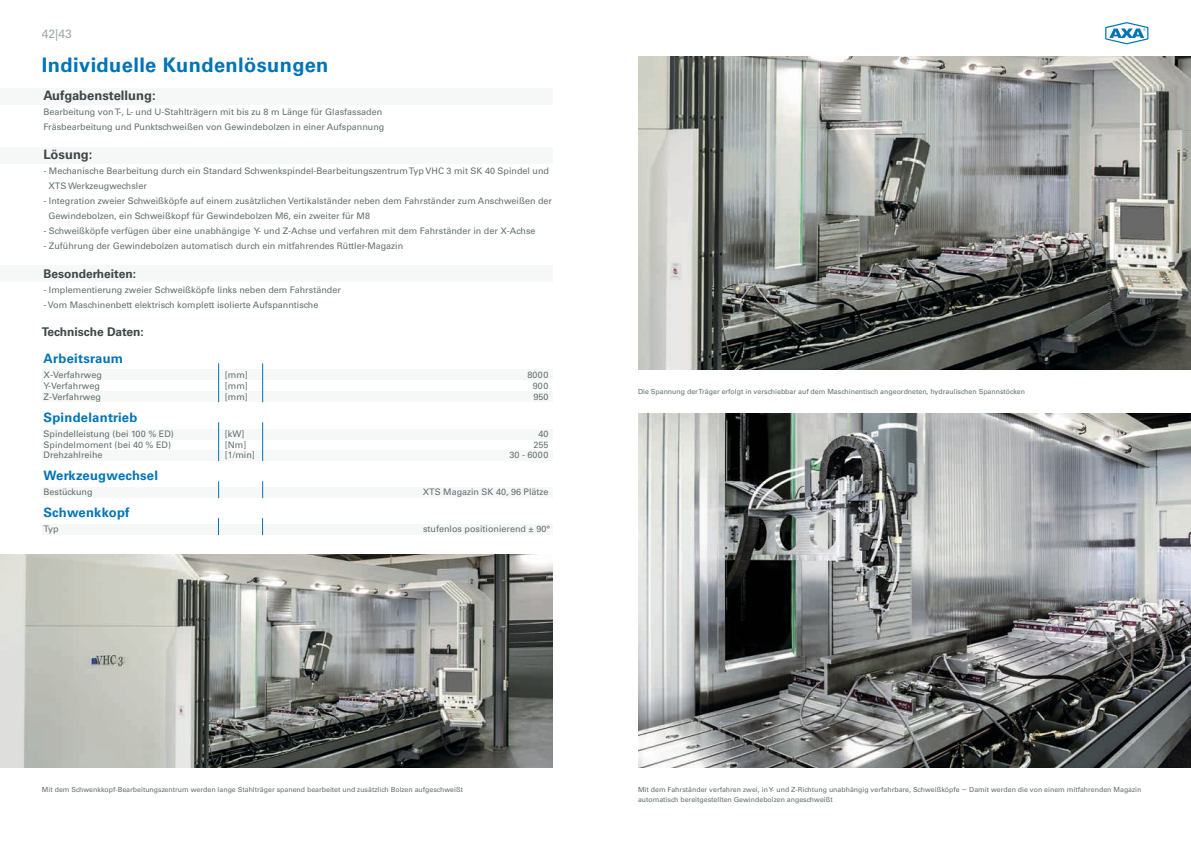
<style>
.page{position:relative;width:1191px;height:842px;background:#fff}
.page>*{position:absolute;margin:0;border:0;box-sizing:border-box;transform-origin:0 0}
.t1{font:700 20px "Univers LT";letter-spacing:.02em;color:#0074b7}
.t2{font:700 13px "Univers LT";letter-spacing:.02em;color:#0074b7}
.t3{font:700 13px "Univers LT";color:#3d4747}
.t4{font:700 12px "Univers LT";color:#3d4747}
.t5{font:12px "Univers LT";color:#9ea8aa}
.t6{font:9px/10.8px "Univers LT";color:#646f6f}
.t7{font:7px/10px "Univers LT";color:#646f6f}
.s1{font-family:"Verdana"}
</style>
<div class="page">
<div style="left:0;top:266px;width:553px;height:16px;background:#f6f7f7"></div>
<div style="left:0;top:88px;width:553px;height:16px;background:#f6f7f7"></div>
<div style="left:0;top:147px;width:553px;height:16px;background:#f6f7f7"></div>
<div style="left:42px;top:391px;width:511px;height:11px;background:#f6f7f7"></div>
<div style="left:42px;top:429px;width:511px;height:10px;background:#f6f7f7"></div>
<div style="left:42px;top:450px;width:511px;height:11px;background:#f6f7f7"></div>
<div style="left:42px;top:370px;width:511px;height:10px;background:#f6f7f7"></div>
<hr style="left:218px;top:363px;width:1px;height:39px;background:#0074b7">
<hr style="left:218px;top:422px;width:1px;height:39px;background:#0074b7">
<hr style="left:262px;top:363px;width:1px;height:39px;background:#0074b7">
<hr style="left:262px;top:422px;width:1px;height:39px;background:#0074b7">
<div style="left:42px;top:487px;width:511px;height:11px;background:#f6f7f7"></div>
<svg style="left:218px;top:481px;width:1px;height:17px"></svg>
<svg style="left:262px;top:481px;width:1px;height:17px"></svg>
<div style="left:42px;top:524px;width:511px;height:11px;background:#f6f7f7"></div>
<svg style="left:218px;top:518px;width:1px;height:17px"></svg>
<svg style="left:262px;top:518px;width:1px;height:17px"></svg>
<img style="left:638px;top:413px;width:553px;height:355px">
<img style="left:638px;top:57px;width:553px;height:313px">
<img style="left:0;top:554px;width:553px;height:214px">
<svg style="left:1105px;top:22px;width:43px;height:22px"></svg>
<h3 class="t5" style="left:42px;top:27px;width:31px">42|43</h3>
<h1 class="t1" style="left:42px;top:53px;width:288px">Individuelle Kundenlösungen</h1>
<h2 class="t3" style="left:43px;top:88px;width:114px">Aufgabenstellung:</h2>
<p class="t6" style="left:43px;top:105px;width:342px;line-height:15px">Bearbeitung von T-, L- und U-Stahlträgern mit bis zu 8 m Länge für Glasfassaden<br>Fräsbearbeitung und Punktschweißen von Gewindebolzen in einer Aufspannung</p>
<h2 class="t3" style="left:43px;top:147px;width:51px">Lösung:</h2>
<p class="t6" style="left:48px;top:164px;width:502px;line-height:15px;text-indent:-5px">- Mechanische Bearbeitung durch ein Standard Schwenkspindel-Bearbeitungszentrum Typ VHC 3 mit SK 40 Spindel und<br>XTS Werkzeugwechsler</p>
<p class="t6" style="left:48px;top:194px;width:505px;line-height:15px;text-indent:-5px">- Integration zweier Schweißköpfe auf einem zusätzlichen Vertikalständer neben dem Fahrständer zum Anschweißen der<br>Gewindebolzen, ein Schweißkopf für Gewindebolzen M6, ein zweiter für M8</p>
<p class="t6" style="left:43px;top:226px;width:493px">- Schweißköpfe verfügen über eine unabhängige Y- und Z-Achse und verfahren mit dem Fahrständer in der X-Achse</p>
<p class="t6" style="left:43px;top:241px;width:361px">- Zuführung der Gewindebolzen automatisch durch ein mitfahrendes Rüttler-Magazin</p>
<h3 class="t4" style="left:43px;top:266px;width:94px">Besonderheiten:</h3>
<p class="t6" style="left:43px;top:284px;width:299px">- Implementierung zweier Schweißköpfe links neben dem Fahrständer</p>
<p class="t6" style="left:43px;top:299px;width:276px">- Vom Maschinenbett elektrisch komplett isolierte Aufspanntische</p>
<h3 class="t4" style="left:42px;top:325px;width:103px">Technische Daten:</h3>
<h2 class="t2" style="left:43px;top:351px;width:81px">Arbeitsraum</h2>
<p class="t6" style="left:43px;top:369px;width:60px">X-Verfahrweg<br>Y-Verfahrweg<br>Z-Verfahrweg</p>
<p class="t6" style="left:43px;top:428px;width:132px">Spindelleistung (bei 100 % ED)<br>Spindelmoment (bei 40 % ED)<br>Drehzahlreihe</p>
<h2 class="t2" style="left:43px;top:409px;width:95px">Spindelantrieb</h2>
<h2 class="t2" style="left:43px;top:468px;width:116px">Werkzeugwechsel</h2>
<p class="t6" style="left:43px;top:487px;width:51px">Bestückung</p>
<h2 class="t2" style="left:43px;top:505px;width:88px">Schwenkkopf</h2>
<p class="t6" style="left:43px;top:524px;width:17px">Typ</p>
<p class="t6" style="left:225px;top:369px;width:24px;text-align:justify">[mm] [mm] [mm]</p>
<p class="t6" style="left:225px;top:428px;width:31px">[kW] [Nm] [1/min]</p>
<p class="t6" style="left:533px;top:369px;width:17px;text-align:justify;text-indent:-5px">8000<br>900<br>950</p>
<p class="t6" style="left:509px;top:428px;width:40px;text-align:right">40<br>255<br>30 - 6000</p>
<p class="t6" style="left:423px;top:487px;width:127px">XTS Magazin SK 40, 96 Plätze</p>
<p class="t6" style="left:423px;top:524px;width:128px">stufenlos positionierend ± 90°</p>
<p class="t7" style="left:638px;top:387px;width:388px">Die Spannung der Träger erfolgt in verschiebbar auf dem Maschinentisch angeordneten, hydraulischen Spannstöcken</p>
<p class="t7" style="left:42px;top:785px;width:422px">Mit dem Schwenkkopf-Bearbeitungszentrum werden lange Stahlträger spanend bearbeitet und zusätzlich Bolzen aufgeschweißt</p>
<p class="t7" style="left:638px;top:785px;width:505px">Mit dem Fahrständer verfahren zwei, in Y- und Z-Richtung unabhängig verfahrbare, Schweißköpfe <span class="s1">−</span> Damit werden die von einem mitfahrenden Magazin automatisch bereitgestellten Gewindebolzen angeschweißt</p>
</div>
